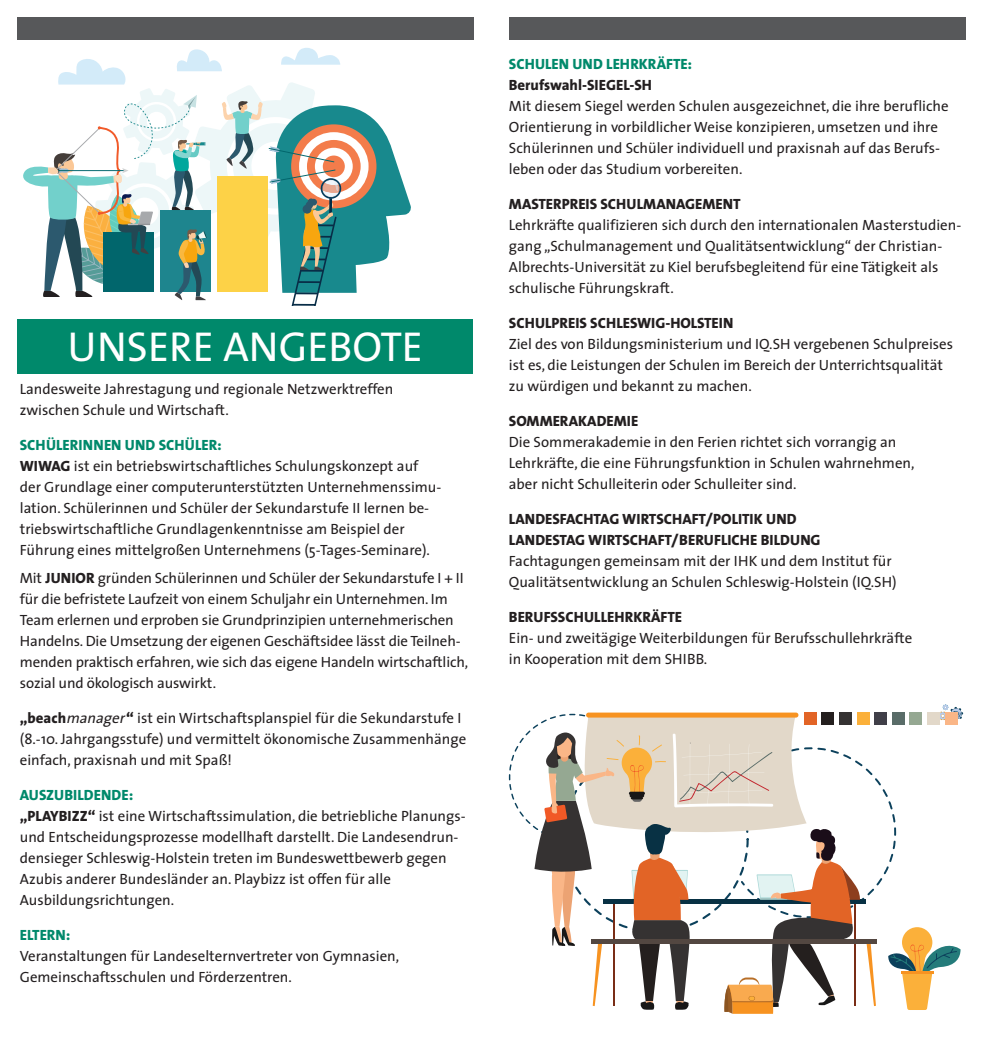
<style>
.page{position:relative;width:983px;height:1042px;background:#fff}
.page>*{position:absolute;margin:0;border:0;box-sizing:border-box;transform-origin:0 0}
.t1{font:42px "The Sans";color:#fff}
.t2{font:14.88px/21px "The Sans";color:#231f20}
.t3{font:800 14.88px/21px "The Sans B8";color:#231f20}
.t4{font:800 14.88px "The Sans B8";color:#00896b}
.s1{font-family:"The Sans B8";font-weight:800}
.s2{font-style:italic}
</style>
<div class="page">
<svg style="left:23px;top:48px;width:388px;height:257px"></svg>
<svg style="left:508px;top:704px;width:454px;height:310px"></svg>
<div style="left:821px;top:713px;width:12px;height:12px;background:#241f1e"></div>
<div style="left:804px;top:713px;width:12px;height:12px;background:#e26426"></div>
<div style="left:909px;top:713px;width:12px;height:12px;background:#95a892"></div>
<div style="left:856px;top:713px;width:12px;height:12px;background:#fbb03a"></div>
<div style="left:927px;top:713px;width:12px;height:12px;background:#e2d8c9"></div>
<div style="left:944px;top:713px;width:12px;height:12px;background:#fab687"></div>
<div style="left:839px;top:713px;width:12px;height:12px;background:#353232"></div>
<div style="left:874px;top:713px;width:12px;height:12px;background:#403f48"></div>
<div style="left:891px;top:713px;width:13px;height:12px;background:#596c68"></div>
<div style="left:508px;top:17px;width:457px;height:23px;background:#57585a"></div>
<div style="left:17px;top:319px;width:455px;height:54px;background:#00896b"></div>
<div style="left:17px;top:17px;width:457px;height:23px;background:#57585a"></div>
<p class="t1" style="left:67px;top:312px;width:357px">UNSERE ANGEBOTE</p>
<p class="t2" style="left:20px;top:378px;width:375px">Landesweite Jahrestagung und regionale Netzwerktreffen zwischen Schule und Wirtschaft.</p>
<p class="t4" style="left:20px;top:437px;width:203px">SCHÜLERINNEN UND SCHÜLER:</p>
<p class="t2" style="left:20px;top:455px;width:423px"><span class="s1">WIWAG</span> ist ein betriebswirtschaftliches Schulungskonzept auf der Grundlage einer computerunterstützten Unternehmenssimu&shy;lation. Schülerinnen und Schüler der Sekundarstufe II lernen be&shy;triebswirtschaftliche Grundlagenkenntnisse am Beispiel der Führung eines mittelgroßen Unternehmens (5-Tages-Seminare).</p>
<p class="t2" style="left:20px;top:567px;width:449px">Mit <span class="s1">JUNIOR</span> gründen Schülerinnen und Schüler der Sekundarstufe I + II für die befristete Laufzeit von einem Schuljahr ein Unternehmen. Im Team erlernen und erproben sie Grundprinzipien unternehmerischen Handelns. Die Umsetzung der eigenen Geschäftsidee lässt die Teilneh&shy;menden praktisch erfahren, wie sich das eigene Handeln wirtschaftlich, sozial und ökologisch auswirkt.</p>
<p class="t2" style="left:20px;top:707px;width:448px"><span class="s1">„beach</span><span class="s2">manager</span><span class="s1">“</span> ist ein Wirtschaftsplanspiel für die Sekundarstufe I (8.-10. Jahrgangsstufe) und vermittelt ökonomische Zusammenhänge einfach, praxisnah und mit Spaß!</p>
<p class="t4" style="left:20px;top:787px;width:115px">AUSZUBILDENDE:</p>
<p class="t2" style="left:20px;top:805px;width:447px"><span class="s1">„PLAYBIZZ“</span> ist eine Wirtschaftssimulation, die betriebliche Planungs&shy;und Entscheidungsprozesse modellhaft darstellt. Die Landesendrun&shy;densieger Schleswig-Holstein treten im Bundeswettbewerb gegen Azubis anderer Bundesländer an. Playbizz ist offen für alle Ausbildungsrichtungen.</p>
<p class="t4" style="left:20px;top:927px;width:52px">ELTERN:</p>
<p class="t2" style="left:20px;top:945px;width:381px">Veranstaltungen für Landeselternvertreter von Gymnasien,<br>Gemeinschaftsschulen und Förderzentren.</p>
<p class="t4" style="left:508px;top:56px;width:185px">SCHULEN UND LEHRKRÄFTE:</p>
<p class="t3" style="left:508px;top:75px;width:145px">Berufswahl-SIEGEL-SH</p>
<p class="t2" style="left:508px;top:95px;width:441px">Mit diesem Siegel werden Schulen ausgezeichnet, die ihre berufliche Orientierung in vorbildlicher Weise konzipieren, umsetzen und ihre Schülerinnen und Schüler individuell und praxisnah auf das Berufs&shy;leben oder das Studium vorbereiten.</p>
<p class="t3" style="left:508px;top:194px;width:233px">MASTERPREIS SCHULMANAGEMENT</p>
<p class="t2" style="left:508px;top:214px;width:454px">Lehrkräfte qualifizieren sich durch den internationalen Masterstudien&shy;gang „Schulmanagement und Qualitätsentwicklung“ der Christian-Albrechts-Universität zu Kiel berufsbegleitend für eine Tätigkeit als schulische Führungskraft.</p>
<p class="t3" style="left:508px;top:313px;width:226px">SCHULPREIS SCHLESWIG-HOLSTEIN</p>
<p class="t2" style="left:508px;top:333px;width:445px">Ziel des von Bildungsministerium und IQ.SH vergebenen Schulpreises ist es, die Leistungen der Schulen im Bereich der Unterrichtsqualität zu würdigen und bekannt zu machen.</p>
<p class="t3" style="left:508px;top:411px;width:131px">SOMMERAKADEMIE</p>
<p class="t2" style="left:508px;top:431px;width:407px">Die Sommerakademie in den Ferien richtet sich vorrangig an<br>Lehrkräfte, die eine Führungsfunktion in Schulen wahrnehmen, aber nicht Schulleiterin oder Schulleiter sind.</p>
<p class="t3" style="left:508px;top:509px;width:313px">LANDESFACHTAG WIRTSCHAFT/POLITIK UND<br>LANDESTAG WIRTSCHAFT/BERUFLICHE BILDUNG</p>
<p class="t2" style="left:508px;top:550px;width:389px">Fachtagungen gemeinsam mit der IHK und dem Institut für<br>Qualitätsentwicklung an Schulen Schleswig-Holstein (IQ.SH)</p>
<p class="t3" style="left:508px;top:607px;width:175px">BERUFSSCHULLEHRKRÄFTE</p>
<p class="t2" style="left:508px;top:627px;width:405px">Ein- und zweitägige Weiterbildungen für Berufsschullehrkräfte in Kooperation mit dem SHIBB.</p>
</div>
